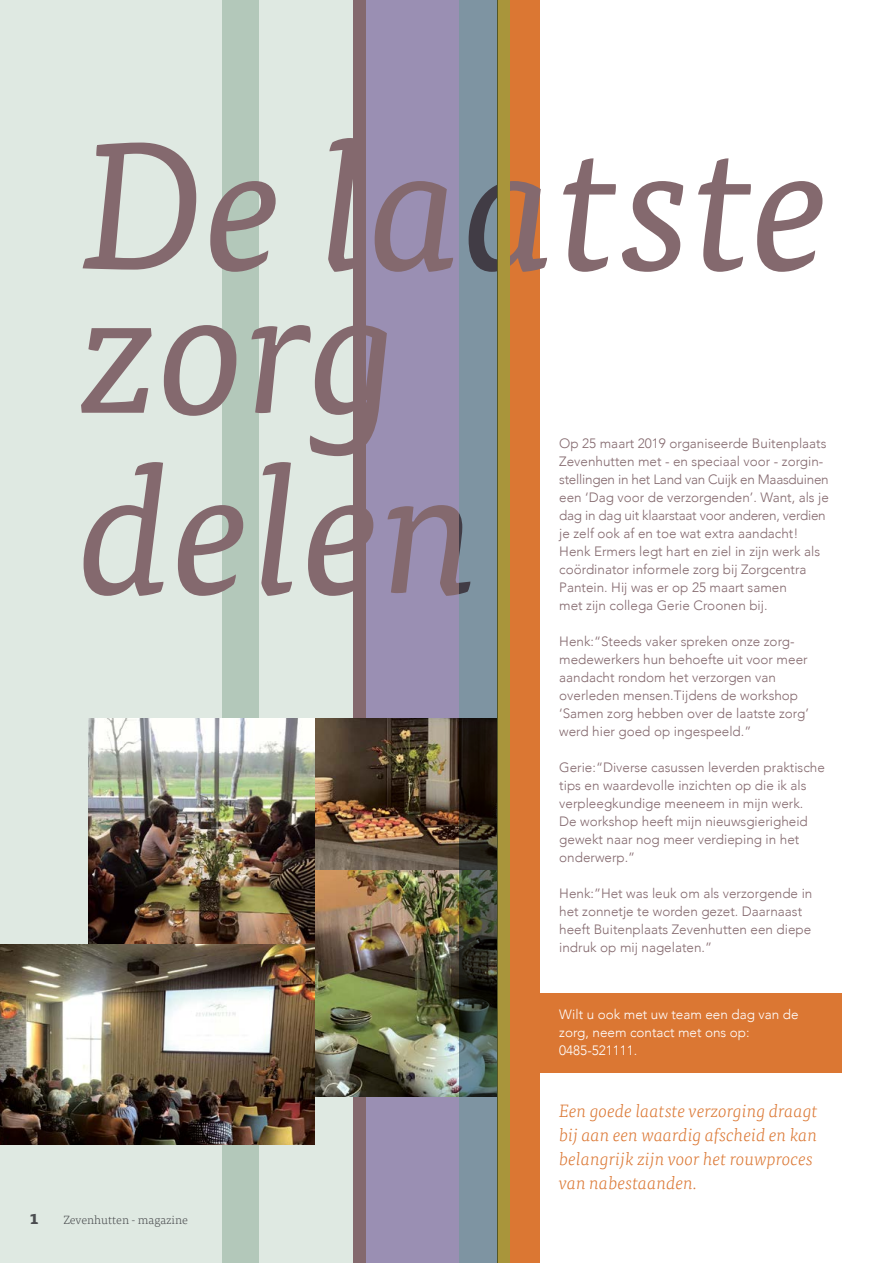
<style>
.page{position:relative;width:893px;height:1263px;background:#fff}
.page>*{position:absolute;margin:0;border:0;box-sizing:border-box;transform-origin:0 0}
.t1{font:italic 180px/144px "Tisa Pro";color:#84696e}
.t2{font:italic 300 18px/24px "Tisa Pro";color:#db7733}
.t3{font:700 18px "Tisa Pro";color:#4b4d50}
.t4{font:300 13.5px/18px "Avenir";color:#84696e}
.t5{font:300 13.5px/18px "Avenir";color:#fff}
.t6{font:300 12px "Tisa Pro";color:#4b4d50}
</style>
<div class="page">
<div style="left:0;top:0;width:222px;height:1263px;background:#dfe9e2"></div>
<div style="left:222px;top:0;width:39px;height:1263px;background:#b3c8ba"></div>
<div style="left:366px;top:0;width:93px;height:1263px;background:#9a8fb3"></div>
<div style="left:259px;top:0;width:94px;height:1263px;background:#dfe9e2"></div>
<div style="left:353px;top:0;width:13px;height:1263px;background:#84696e"></div>
<div style="left:510px;top:0;width:30px;height:1263px;background:#db7733"></div>
<img style="left:314px;top:719px;width:145px;height:378px">
<img style="left:88px;top:719px;width:226px;height:225px">
<img style="left:0;top:944px;width:314px;height:200px">
<div style="left:497px;top:0;width:13px;height:1263px;background:#a9953b"></div>
<svg style="left:459px;top:0;width:38px;height:1263px;background:#66777e"></svg>
<div style="left:525px;top:993px;width:317px;height:80px;background:#db7733"></div>
<h1 class="t1" style="left:80px;top:124px;width:754px">De laatste zorg</h1>
<h1 class="t1" style="left:80px;top:448px;width:403px">delen</h1>
<p class="t4" style="left:559px;top:434px;width:271px">Op 25 maart 2019 organiseerde Buitenplaats Zevenhutten met - en speciaal voor - zorgin&shy;stellingen in het Land van Cuijk en Maasduinen een ‘Dag voor de verzorgenden’. Want, als je dag in dag uit klaarstaat voor anderen, verdien je zelf ook af en toe wat extra aandacht!<br>Henk Ermers legt hart en ziel in zijn werk als coördinator informele zorg bij Zorgcentra Pantein. Hij was er op 25 maart samen<br>met zijn collega Gerie Croonen bij.</p>
<p class="t4" style="left:559px;top:632px;width:251px">Henk:“Steeds vaker spreken onze zorg&shy;medewerkers hun behoefte uit voor meer aandacht rondom het verzorgen van overleden mensen.Tijdens de workshop ‘Samen zorg hebben over de laatste zorg’ werd hier goed op ingespeeld.”</p>
<p class="t4" style="left:559px;top:758px;width:267px">Gerie:“Diverse casussen leverden praktische tips en waardevolle inzichten op die ik als verpleegkundige meeneem in mijn werk.<br>De workshop heeft mijn nieuwsgierigheid gewekt naar nog meer verdieping in het onderwerp.”</p>
<p class="t4" style="left:559px;top:884px;width:255px">Henk:”Het was leuk om als verzorgende in het zonnetje te worden gezet. Daarnaast heeft Buitenplaats Zevenhutten een diepe indruk op mij nagelaten.”</p>
<p class="t5" style="left:559px;top:1005px;width:241px">Wilt u ook met uw team een dag van de zorg, neem contact met ons op:<br>0485-521111.</p>
<h2 class="t3" style="left:29px;top:1203px;width:11px">1</h2>
<p class="t6" style="left:63px;top:1212px;width:126px">Zevenhutten - magazine</p>
<h2 class="t2" style="left:559px;top:1097px;width:260px">Een goede laatste verzorging draagt bij aan een waardig afscheid en kan belangrijk zijn voor het rouwproces van nabestaanden.</h2>
</div>
